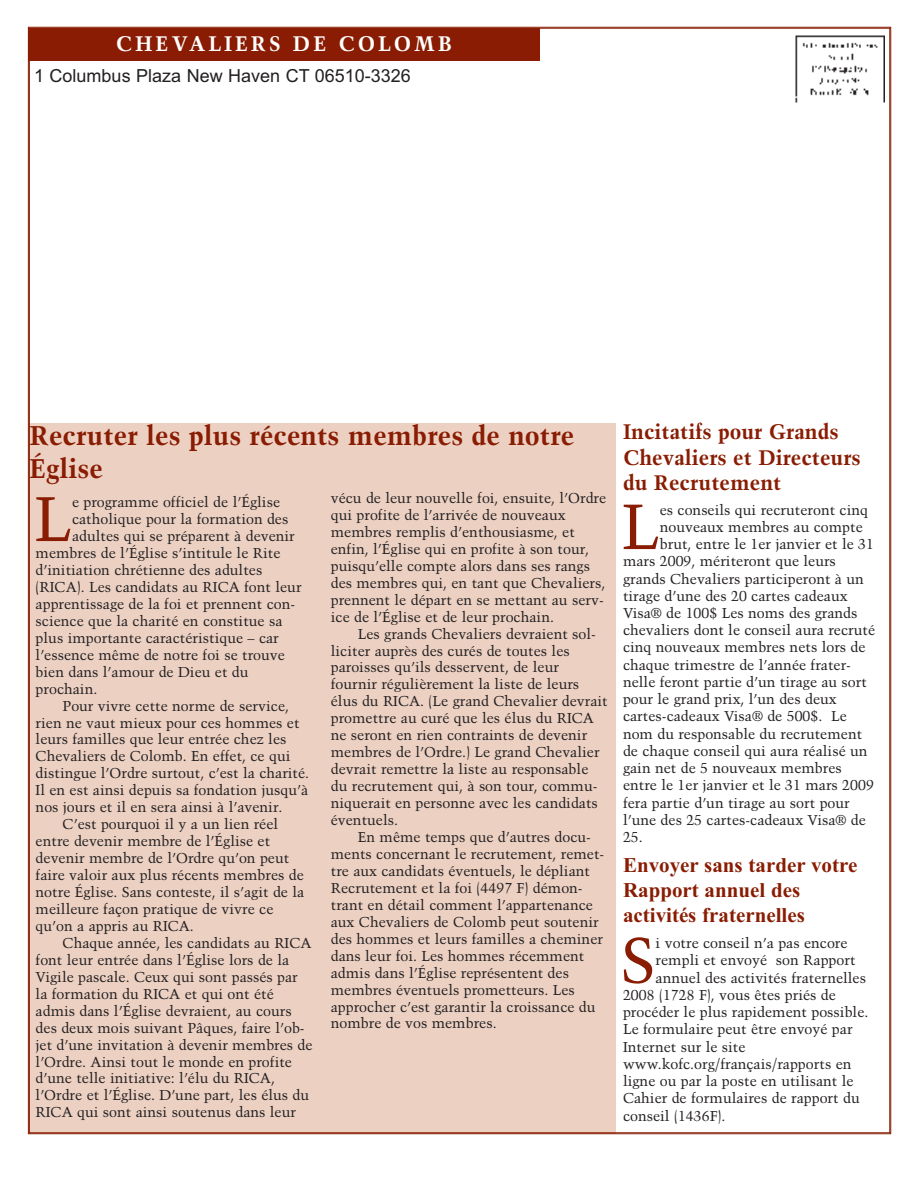
<style>
.page{position:relative;width:918px;height:1188px;background:#fff}
.page>*{position:absolute;margin:0;border:0;box-sizing:border-box;transform-origin:0 0}
.t1{font:63.6px "Trump Mediaeval";color:#891c02}
.t2{font:62.85px "Trump Mediaeval";color:#891c02}
.t3{font:700 27px/32.7px "Trump Mediaeval";color:#891c02}
.t4{font:700 21px/25.2px "Times New Roman";color:#891c02}
.t5{font:700 21px/25.3px "Trump Mediaeval";color:#891c02}
.t6{font:700 21px "Trump Mediaeval";letter-spacing:.14em;color:#fff}
.t7{font:18px "Arial";color:#231f20}
.t8{font:14.25px/17px "Trump Mediaeval";color:#231f20}
</style>
<div class="page">
<div style="left:28px;top:28px;width:512px;height:34px;background:#891c02"></div>
<div style="left:28px;top:423px;width:588px;height:711px;background:#ecd1c3"></div>
<img style="left:795px;top:35px;width:89px;height:68px">
<h3 class="t6" style="left:116px;top:31px;width:338px">CHEVALIERS DE COLOMB</h3>
<p class="t7" style="left:34px;top:65px;width:378px">1 Columbus Plaza New Haven CT 06510-3326</p>
<h3 class="t3" style="left:30px;top:419px;width:546px">Recruter les plus récents membres de notre<br>Église</h3>
<h2 class="t2" style="left:34px;top:483px;width:40px">L</h2>
<p class="t8" style="left:72px;top:494px;width:210px">e programme officiel de l’Église</p>
<p class="t8" style="left:72px;top:511px;width:218px">catholique pour la formation des</p>
<p class="t8" style="left:72px;top:528px;width:224px">adultes qui se préparent à devenir</p>
<p class="t8" style="left:36px;top:545px;width:246px">membres de l’Église s’intitule le Rite</p>
<p class="t8" style="left:36px;top:562px;width:228px">d’initiation chrétienne des adultes</p>
<p class="t8" style="left:36px;top:579px;width:267px">(RICA). Les candidats au RICA font leur</p>
<p class="t8" style="left:36px;top:595px;width:261px">apprentissage de la foi et prennent con-</p>
<p class="t8" style="left:36px;top:612px;width:248px">science que la charité en constitue sa</p>
<p class="t8" style="left:36px;top:629px;width:245px">plus importante caractéristique – car</p>
<p class="t8" style="left:36px;top:646px;width:251px">l’essence même de notre foi se trouve</p>
<p class="t8" style="left:36px;top:663px;width:214px">bien dans l’amour de Dieu et du</p>
<p class="t8" style="left:36px;top:680px;width:63px">prochain.</p>
<p class="t8" style="left:63px;top:697px;width:228px">Pour vivre cette norme de service,</p>
<p class="t8" style="left:36px;top:714px;width:265px">rien ne vaut mieux pour ces hommes et</p>
<p class="t8" style="left:36px;top:731px;width:252px">leurs familles que leur entrée chez les</p>
<p class="t8" style="left:36px;top:748px;width:256px">Chevaliers de Colomb. En effet, ce qui</p>
<p class="t8" style="left:36px;top:765px;width:275px">distingue l’Ordre surtout, c’est la charité.</p>
<p class="t8" style="left:36px;top:782px;width:274px">Il en est ainsi depuis sa fondation jusqu’à</p>
<p class="t8" style="left:36px;top:799px;width:248px">nos jours et il en sera ainsi à l’avenir.</p>
<p class="t8" style="left:63px;top:816px;width:217px">C’est pourquoi il y a un lien réel</p>
<p class="t8" style="left:36px;top:833px;width:236px">entre devenir membre de l’Église et</p>
<p class="t8" style="left:36px;top:850px;width:255px">devenir membre de l’Ordre qu’on peut</p>
<p class="t8" style="left:36px;top:867px;width:270px">faire valoir aux plus récents membres de</p>
<p class="t8" style="left:36px;top:884px;width:270px">notre Église. Sans conteste, il s’agit de la</p>
<p class="t8" style="left:36px;top:901px;width:239px">meilleure façon pratique de vivre ce</p>
<p class="t8" style="left:36px;top:918px;width:160px">qu’on a appris au RICA.</p>
<p class="t8" style="left:63px;top:934px;width:250px">Chaque année, les candidats au RICA</p>
<p class="t8" style="left:36px;top:951px;width:255px">font leur entrée dans l’Église lors de la</p>
<p class="t8" style="left:36px;top:968px;width:264px">Vigile pascale. Ceux qui sont passés par</p>
<p class="t8" style="left:36px;top:985px;width:240px">la formation du RICA et qui ont été</p>
<p class="t8" style="left:36px;top:1002px;width:258px">admis dans l’Église devraient, au cours</p>
<p class="t8" style="left:36px;top:1019px;width:271px">des deux mois suivant Pâques, faire l’ob-</p>
<p class="t8" style="left:36px;top:1036px;width:279px">jet d’une invitation à devenir membres de</p>
<p class="t8" style="left:36px;top:1053px;width:258px">l’Ordre. Ainsi tout le monde en profite</p>
<p class="t8" style="left:36px;top:1070px;width:241px">d’une telle initiative: l’élu du RICA,</p>
<p class="t8" style="left:36px;top:1087px;width:275px">l’Ordre et l’Église. D’une part, les élus du</p>
<p class="t8" style="left:36px;top:1104px;width:262px">RICA qui sont ainsi soutenus dans leur</p>
<p class="t8" style="left:331px;top:490px;width:277px">vécu de leur nouvelle foi, ensuite, l’Ordre qui profite de l’arrivée de nouveaux membres remplis d’enthousiasme, et enfin, l’Église qui en profite à son tour, puisqu’elle compte alors dans ses rangs des membres qui, en tant que Chevaliers, prennent le départ en se mettant au serv&shy;ice de l’Église et de leur prochain.</p>
<p class="t8" style="left:331px;top:625px;width:279px;text-indent:27px">Les grands Chevaliers devraient sol&shy;liciter auprès des curés de toutes les paroisses qu’ils desservent, de leur fournir régulièrement la liste de leurs élus du RICA. (Le grand Chevalier devrait promettre au curé que les élus du RICA ne seront en rien contraints de devenir membres de l’Ordre.) Le grand Chevalier devrait remettre la liste au responsable du recrutement qui, à son tour, commu&shy;niquerait en personne avec les candidats éventuels.</p>
<p class="t8" style="left:331px;top:829px;width:275px;text-indent:27px">En même temps que d’autres docu&shy;ments concernant le recrutement, remet&shy;tre aux candidats éventuels, le dépliant Recrutement et la foi (4497 F) démon&shy;trant en détail comment l’appartenance aux Chevaliers de Colomb peut soutenir des hommes et leurs familles a cheminer dans leur foi. Les hommes récemment admis dans l’Église représentent des membres éventuels prometteurs. Les approcher c’est garantir la croissance du nombre de vos membres.</p>
<h3 class="t5" style="left:623px;top:420px;width:239px">Incitatifs pour Grands<br>Chevaliers et Directeurs du Recrutement</h3>
<h1 class="t1" style="left:621px;top:490px;width:40px">L</h1>
<p class="t8" style="left:660px;top:501px;width:210px">es conseils qui recruteront cinq</p>
<p class="t8" style="left:660px;top:518px;width:205px">nouveaux membres au compte</p>
<p class="t8" style="left:660px;top:536px;width:216px">brut, entre le 1er janvier et le 31</p>
<p class="t8" style="left:623px;top:553px;width:214px">mars 2009, mériteront que leurs</p>
<p class="t8" style="left:623px;top:570px;width:242px">grands Chevaliers participeront à un</p>
<p class="t8" style="left:623px;top:587px;width:226px">tirage d’une des 20 cartes cadeaux</p>
<p class="t8" style="left:623px;top:605px;width:236px">Visa® de 100$ Les noms des grands</p>
<p class="t8" style="left:623px;top:622px;width:254px">chevaliers dont le conseil aura recruté</p>
<p class="t8" style="left:623px;top:639px;width:244px">cinq nouveaux membres nets lors de</p>
<p class="t8" style="left:623px;top:656px;width:229px">chaque trimestre de l’année frater-</p>
<p class="t8" style="left:623px;top:674px;width:246px">nelle feront partie d’un tirage au sort</p>
<p class="t8" style="left:623px;top:691px;width:215px">pour le grand prix, l’un des deux</p>
<p class="t8" style="left:623px;top:708px;width:225px">cartes-cadeaux Visa® de 500$. Le</p>
<p class="t8" style="left:623px;top:725px;width:241px">nom du responsable du recrutement</p>
<p class="t8" style="left:623px;top:742px;width:246px">de chaque conseil qui aura réalisé un</p>
<p class="t8" style="left:623px;top:760px;width:220px">gain net de 5 nouveaux membres</p>
<p class="t8" style="left:623px;top:777px;width:252px">entre le 1er janvier et le 31 mars 2009</p>
<p class="t8" style="left:623px;top:794px;width:228px">fera partie d’un tirage au sort pour</p>
<p class="t8" style="left:623px;top:811px;width:244px">l’une des 25 cartes-cadeaux Visa® de</p>
<p class="t8" style="left:623px;top:829px;width:21px">25.</p>
<h3 class="t4" style="left:623px;top:852px;width:236px">Envoyer sans tarder votre<br>Rapport annuel des activités fraternelles</h3>
<h1 class="t1" style="left:620px;top:924px;width:37px">S</h1>
<p class="t8" style="left:656px;top:935px;width:193px">i votre conseil n’a pas encore</p>
<p class="t8" style="left:656px;top:952px;width:202px">rempli et envoyé son Rapport</p>
<p class="t8" style="left:656px;top:969px;width:212px">annuel des activités fraternelles</p>
<p class="t8" style="left:623px;top:986px;width:214px">2008 (1728 F), vous êtes priés de</p>
<p class="t8" style="left:623px;top:1004px;width:247px">procéder le plus rapidement possible.</p>
<p class="t8" style="left:623px;top:1021px;width:231px">Le formulaire peut être envoyé par</p>
<p class="t8" style="left:623px;top:1038px;width:124px">Internet sur le site</p>
<p class="t8" style="left:623px;top:1055px;width:230px">www.kofc.org/français/rapports en</p>
<p class="t8" style="left:623px;top:1073px;width:232px">ligne ou par la poste en utilisant le</p>
<p class="t8" style="left:623px;top:1090px;width:238px">Cahier de formulaires de rapport du</p>
<p class="t8" style="left:623px;top:1107px;width:104px">conseil (1436F).</p>
</div>
